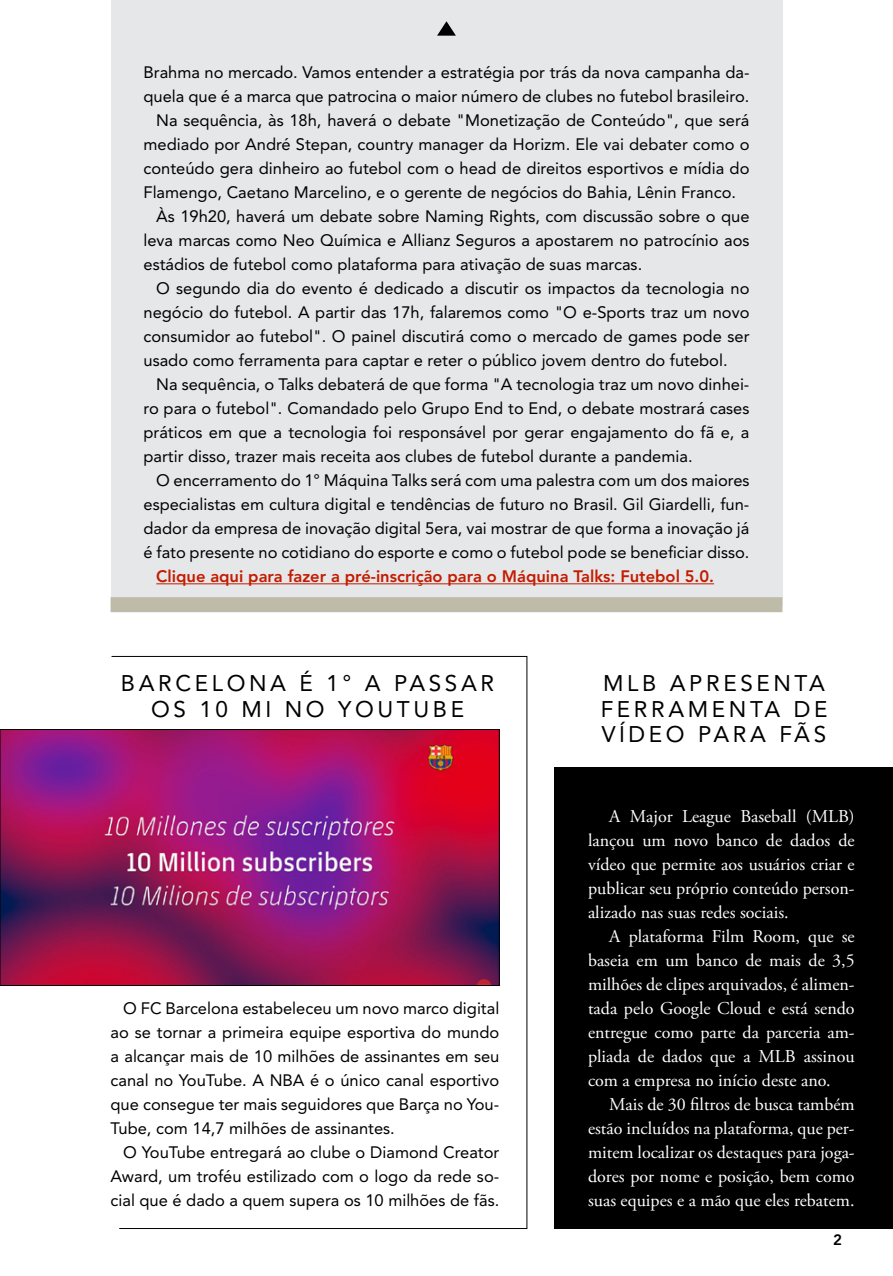
<style>
.page{position:relative;width:893px;height:1276px;background:#fff}
.page>*{position:absolute;margin:0;border:0;box-sizing:border-box;transform-origin:0 0}
.t1{font:22.5px/25.5px "Avenir LT Std";letter-spacing:.16em;color:#000;text-align:center}
.t2{font:18px/24px "Adobe Garamond Pro";color:#fff;text-align:justify}
.t3{font:16.5px/24px "Avenir LT Std";color:#000;text-align:justify}
.t4{font:800 16.5px "Avenir LT Std";color:#c31b01}
.t5{font:800 15px "Avenir LT Std";color:#000}
</style>
<div class="page">
<div style="left:111px;top:0;width:671px;height:606px;background:#e6e7e8"></div>
<div style="left:111px;top:597px;width:671px;height:15px;background:#bebca9"></div>
<svg style="left:437px;top:21px;width:19px;height:15px"></svg>
<hr style="left:156px;top:583px;width:558px;height:1px;background:#c31b01">
<svg style="left:111px;top:655px;width:417px;height:574px"></svg>
<div style="left:555px;top:767px;width:338px;height:461px;background:#000"></div>
<img style="left:2px;top:731px;width:496px;height:252px">
<div style="left:0;top:729px;width:500px;height:256px;border:1px solid #000"></div>
<p class="t3" style="left:144px;top:60px;width:607px">Brahma no mercado. Vamos entender a estratégia por trás da nova campanha da-</p>
<p class="t3" style="left:144px;top:84px;width:607px">quela que é a marca que patrocina o maior número de clubes no futebol brasileiro.</p>
<p class="t3" style="left:156px;top:108px;width:595px">Na sequência, às 18h, haverá o debate "Monetização de Conteúdo", que será</p>
<p class="t3" style="left:144px;top:132px;width:607px">mediado por André Stepan, country manager da Horizm. Ele vai debater como o</p>
<p class="t3" style="left:144px;top:156px;width:607px">conteúdo gera dinheiro ao futebol com o head de direitos esportivos e mídia do</p>
<p class="t3" style="left:144px;top:180px;width:594px">Flamengo, Caetano Marcelino, e o gerente de negócios do Bahia, Lênin Franco.</p>
<p class="t3" style="left:156px;top:204px;width:595px">Às 19h20, haverá um debate sobre Naming Rights, com discussão sobre o que</p>
<p class="t3" style="left:144px;top:228px;width:607px">leva marcas como Neo Química e Allianz Seguros a apostarem no patrocínio aos</p>
<p class="t3" style="left:144px;top:252px;width:500px">estádios de futebol como plataforma para ativação de suas marcas.</p>
<p class="t3" style="left:156px;top:276px;width:595px">O segundo dia do evento é dedicado a discutir os impactos da tecnologia no</p>
<p class="t3" style="left:144px;top:300px;width:607px">negócio do futebol. A partir das 17h, falaremos como "O e-Sports traz um novo</p>
<p class="t3" style="left:144px;top:324px;width:607px">consumidor ao futebol". O painel discutirá como o mercado de games pode ser</p>
<p class="t3" style="left:144px;top:348px;width:586px">usado como ferramenta para captar e reter o público jovem dentro do futebol.</p>
<p class="t3" style="left:156px;top:373px;width:595px">Na sequência, o Talks debaterá de que forma "A tecnologia traz um novo dinhei-</p>
<p class="t3" style="left:144px;top:397px;width:607px">ro para o futebol". Comandado pelo Grupo End to End, o debate mostrará cases</p>
<p class="t3" style="left:144px;top:421px;width:607px">práticos em que a tecnologia foi responsável por gerar engajamento do fã e, a</p>
<p class="t3" style="left:144px;top:445px;width:551px">partir disso, trazer mais receita aos clubes de futebol durante a pandemia.</p>
<p class="t3" style="left:156px;top:469px;width:595px">O encerramento do 1° Máquina Talks será com uma palestra com um dos maiores</p>
<p class="t3" style="left:144px;top:493px;width:607px">especialistas em cultura digital e tendências de futuro no Brasil. Gil Giardelli, fun-</p>
<p class="t3" style="left:144px;top:517px;width:607px">dador da empresa de inovação digital 5era, vai mostrar de que forma a inovação já</p>
<p class="t3" style="left:144px;top:541px;width:607px">é fato presente no cotidiano do esporte e como o futebol pode se beneficiar disso.</p>
<p class="t4" style="left:156px;top:567px;width:559px">Clique aqui para fazer a pré-inscrição para o Máquina Talks: Futebol 5.0.</p>
<h1 class="t1" style="left:121px;top:671px;width:375px">BARCELONA É 1° A PASSAR<br>OS 10 MI NO YOUTUBE</h1>
<p class="t3" style="left:111px;top:996px;width:390px;text-indent:13px">O FC Barcelona estabeleceu um novo marco digital ao se tornar a primeira equipe esportiva do mundo a alcançar mais de 10 milhões de assinantes em seu canal no YouTube. A NBA é o único canal esportivo que consegue ter mais seguidores que Barça no You-Tube, com 14,7 milhões de assinantes.</p>
<p class="t3" style="left:111px;top:1140px;width:390px;text-indent:13px">O YouTube entregará ao clube o Diamond Creator Award, um troféu estilizado com o logo da rede so&shy;cial que é dado a quem supera os 10 milhões de fãs.</p>
<h1 class="t1" style="left:601px;top:671px;width:228px;text-align:justify">MLB APRESENTA FERRAMENTA DE VÍDEO PARA FÃS</h1>
<p class="t2" style="left:588px;top:805px;width:268px;text-indent:21px">A Major League Baseball (MLB) lançou um novo banco de dados de vídeo que permite aos usuários criar e publicar seu próprio conteúdo person&shy;alizado nas suas redes sociais.</p>
<p class="t2" style="left:588px;top:925px;width:268px;text-indent:21px">A plataforma Film Room, que se baseia em um banco de mais de 3,5 milhões de clipes arquivados, é alimen&shy;tada pelo Google Cloud e está sendo entregue como parte da parceria am&shy;pliada de dados que a MLB assinou com a empresa no início deste ano.</p>
<p class="t2" style="left:588px;top:1093px;width:268px;text-indent:21px">Mais de 30 filtros de busca também estão incluídos na plataforma, que per&shy;mitem localizar os destaques para joga&shy;dores por nome e posição, bem como suas equipes e a mão que eles rebatem.</p>
<p class="t5" style="left:833px;top:1231px;width:10px">2</p>
</div>
